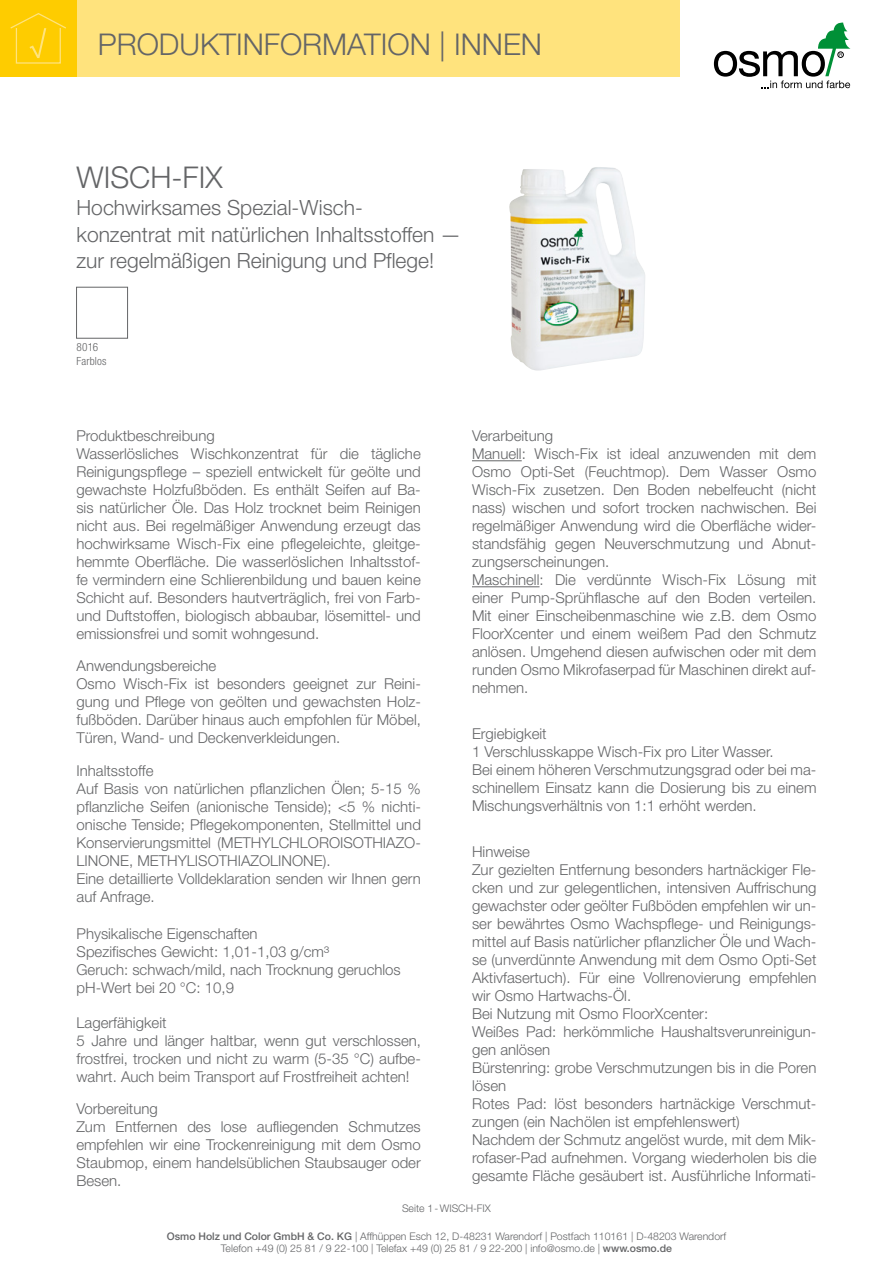
<style>
.page{position:relative;width:893px;height:1263px;background:#fff}
.page>*{position:absolute;margin:0;border:0;box-sizing:border-box;transform-origin:0 0}
.t1{font:300 30px "Helvetica Neue";color:#646567}
.t2{font:300 21px/26.1px "Helvetica Neue";color:#646567}
.t3{font:300 15px/18px "Helvetica Neue";color:#646567}
.t4{font:300 condensed 11.25px/13.5px "Helvetica Neue";letter-spacing:.01em;color:#646567}
.t5{font:300 10.5px/12.6px "Helvetica Neue";color:#646567;text-align:center}
.s1{font-weight:500}
</style>
<div class="page">
<svg style="left:714px;top:23px;width:136px;height:65px"></svg>
<div style="left:77px;top:0;width:603px;height:77px;background:#ffe37d"></div>
<div style="left:0;top:0;width:77px;height:77px;background:#fecc00"></div>
<svg style="left:10px;top:13px;width:56px;height:51px"></svg>
<div style="left:76px;top:287px;width:52px;height:51px;border:1px solid #646567"></div>
<img style="left:509px;top:167px;width:136px;height:204px">
<hr style="left:472px;top:460px;width:50px;height:1px;background:#646567">
<hr style="left:472px;top:586px;width:67px;height:1px;background:#646567">
<h1 class="t1" style="left:98px;top:26px;width:446px">PRODUKTINFORMATION | INNEN</h1>
<h1 class="t1" style="left:77px;top:159px;width:148px">WISCH-FIX</h1>
<h2 class="t2" style="left:77px;top:194px;width:386px">Hochwirksames Spezial-Wisch&shy;konzentrat mit natürlichen Inhaltsstoffen — zur regelmäßigen Reinigung und Pflege!</h2>
<p class="t4" style="left:77px;top:341px;width:31px">8016<br>Farblos</p>
<p class="t3" style="left:76px;top:427px;width:346px">Produktbeschreibung<br>Wasserlösliches Wischkonzentrat für die tägliche Reinigungspflege – speziell entwickelt für geölte und gewachste Holzfußböden. Es enthält Seifen auf Ba&shy;sis natürlicher Öle. Das Holz trocknet beim Reinigen nicht aus. Bei regelmäßiger Anwendung erzeugt das hochwirksame Wisch-Fix eine pflegeleichte, gleitge&shy;hemmte Oberfläche. Die wasserlöslichen Inhaltsstof&shy;fe vermindern eine Schlierenbildung und bauen keine Schicht auf. Besonders hautverträglich, frei von Farb&shy;und Duftstoffen, biologisch abbaubar, lösemittel- und emissionsfrei und somit wohngesund.</p>
<p class="t3" style="left:77px;top:656px;width:346px">Anwendungsbereiche<br>Osmo Wisch-Fix ist besonders geeignet zur Reini&shy;gung und Pflege von geölten und gewachsten Holz&shy;fußböden. Darüber hinaus auch empfohlen für Möbel, Türen, Wand- und Deckenverkleidungen.</p>
<p class="t3" style="left:77px;top:761px;width:346px">Inhaltsstoffe<br>Auf Basis von natürlichen pflanzlichen Ölen; 5-15 % pflanzliche Seifen (anionische Tenside); &lt;5 % nichti&shy;onische Tenside; Pflegekomponenten, Stellmittel und Konservierungsmittel (METHYLCHLOROISOTHIAZO-LINONE, METHYLISOTHIAZOLINONE).<br>Eine detaillierte Volldeklaration senden wir Ihnen gern auf Anfrage.</p>
<p class="t3" style="left:77px;top:925px;width:326px">Physikalische Eigenschaften<br>Spezifisches Gewicht: 1,01-1,03 g/cm³<br>Geruch: schwach/mild, nach Trocknung geruchlos pH-Wert bei 20 °C: 10,9</p>
<p class="t3" style="left:77px;top:1014px;width:346px">Lagerfähigkeit<br>5 Jahre und länger haltbar, wenn gut verschlossen, frostfrei, trocken und nicht zu warm (5-35 °C) aufbe&shy;wahrt. Auch beim Transport auf Frostfreiheit achten!</p>
<p class="t3" style="left:76px;top:1099px;width:346px">Vorbereitung<br>Zum Entfernen des lose aufliegenden Schmutzes empfehlen wir eine Trockenreinigung mit dem Osmo Staubmop, einem handelsüblichen Staubsauger oder Besen.</p>
<p class="t3" style="left:472px;top:427px;width:346px">Verarbeitung<br>Manuell: Wisch-Fix ist ideal anzuwenden mit dem Osmo Opti-Set (Feuchtmop). Dem Wasser Osmo Wisch-Fix zusetzen. Den Boden nebelfeucht (nicht nass) wischen und sofort trocken nachwischen. Bei regelmäßiger Anwendung wird die Oberfläche wider&shy;standsfähig gegen Neuverschmutzung und Abnut&shy;zungserscheinungen.<br>Maschinell: Die verdünnte Wisch-Fix Lösung mit einer Pump-Sprühflasche auf den Boden verteilen.<br>Mit einer Einscheibenmaschine wie z.B. dem Osmo FloorXcenter und einem weißem Pad den Schmutz anlösen. Umgehend diesen aufwischen oder mit dem runden Osmo Mikrofaserpad für Maschinen direkt auf&shy;nehmen.</p>
<p class="t3" style="left:472px;top:724px;width:346px">Ergiebigkeit<br>1 Verschlusskappe Wisch-Fix pro Liter Wasser.<br>Bei einem höheren Verschmutzungsgrad oder bei ma&shy;schinellem Einsatz kann die Dosierung bis zu einem Mischungsverhältnis von 1:1 erhöht werden.</p>
<p class="t3" style="left:472px;top:842px;width:346px">Hinweise<br>Zur gezielten Entfernung besonders hartnäckiger Fle&shy;cken und zur gelegentlichen, intensiven Auffrischung gewachster oder geölter Fußböden empfehlen wir un&shy;ser bewährtes Osmo Wachspflege- und Reinigungs&shy;mittel auf Basis natürlicher pflanzlicher Öle und Wach&shy;se (unverdünnte Anwendung mit dem Osmo Opti-Set Aktivfasertuch). Für eine Vollrenovierung empfehlen wir Osmo Hartwachs-Öl.<br>Bei Nutzung mit Osmo FloorXcenter:<br>Weißes Pad: herkömmliche Haushaltsverunreinigun&shy;gen anlösen<br>Bürstenring: grobe Verschmutzungen bis in die Poren lösen<br>Rotes Pad: löst besonders hartnäckige Verschmut&shy;zungen (ein Nachölen ist empfehlenswert)<br>Nachdem der Schmutz angelöst wurde, mit dem Mik&shy;rofaser-Pad aufnehmen. Vorgang wiederholen bis die gesamte Fläche gesäubert ist. Ausführliche Informati-</p>
<p class="t5" style="left:402px;top:1202px;width:90px">Seite 1-WISCH-FIX</p>
<p class="t5" style="left:167px;top:1229px;width:561px"><span class="s1">Osmo Holz und Color GmbH &amp; Co. KG</span> | Affhüppen Esch 12, D-48231 Warendorf | Postfach 110161 | D-48203 Warendorf<br>Telefon +49 (0) 25 81 / 9 22-100 | Telefax +49 (0) 25 81 / 9 22-200 | info@osmo.de | <span class="s1">www.osmo.de</span></p>
</div>
